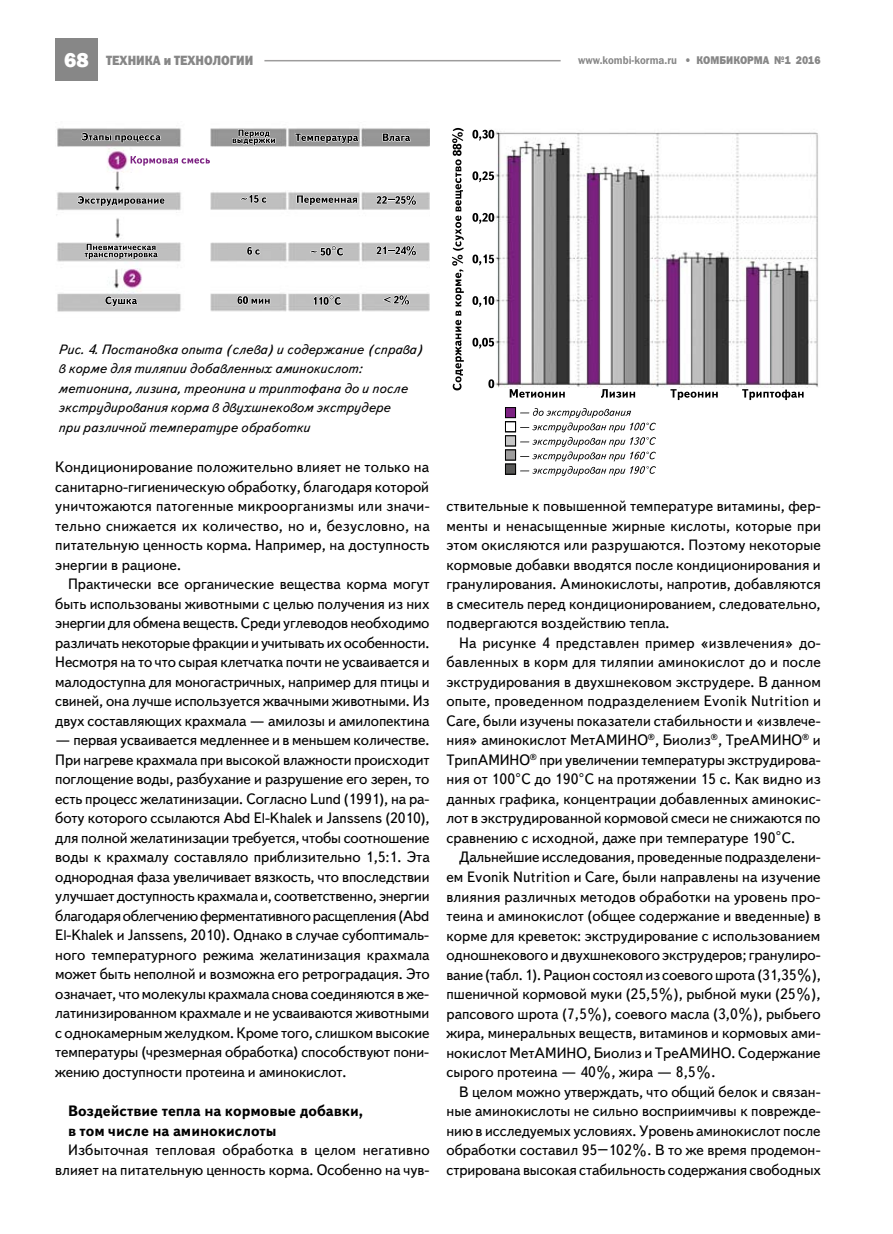
<style>
.page{position:relative;width:893px;height:1234px;background:#fff}
.page>*{position:absolute;margin:0;border:0;box-sizing:border-box;transform-origin:0 0}
.t1{font:15px/19.5px "Text Book C";color:#000;text-align:justify}
.t2{font:700 15px/19.5px "Text Book C";color:#000}
.t3{font:italic 13.5px/19.5px "Text Book C";color:#000}
.t4{font:13.5px "Franklin Gothic Heavy C";color:#878787;scale:.9 1}
.t5{font:11.25px "Franklin Gothic Demi C";color:#878787;scale:.9 1}
.t6{font:11.25px "Franklin Gothic Heavy C";color:#878787;scale:.9 1}
.s1{font-family:"Franklin Gothic";font-weight:800;font-size:21px;color:#fff}
.s2{font-family:"Franklin Gothic Heavy C"}
.s3{font-size:18px}
</style>
<div class="page">
<div style="left:55px;top:39px;width:43px;height:42px;background:#878787"></div>
<hr style="left:264px;top:60px;width:297px;height:1px;background:#9d9c9c">
<img style="left:56px;top:128px;width:373px;height:184px">
<svg style="left:80px;top:132px;width:82px;height:12px"></svg>
<svg style="left:76px;top:195px;width:90px;height:12px"></svg>
<svg style="left:130px;top:155px;width:81px;height:12px"></svg>
<svg style="left:83px;top:242px;width:76px;height:18px"></svg>
<svg style="left:104px;top:295px;width:34px;height:12px"></svg>
<svg style="left:232px;top:129px;width:44px;height:17px"></svg>
<svg style="left:294px;top:132px;width:65px;height:12px"></svg>
<svg style="left:382px;top:132px;width:29px;height:10px"></svg>
<svg style="left:240px;top:194px;width:28px;height:10px"></svg>
<svg style="left:296px;top:194px;width:62px;height:12px"></svg>
<svg style="left:375px;top:194px;width:41px;height:13px"></svg>
<svg style="left:246px;top:246px;width:15px;height:10px"></svg>
<svg style="left:309px;top:245px;width:36px;height:12px"></svg>
<svg style="left:375px;top:244px;width:41px;height:13px"></svg>
<svg style="left:236px;top:295px;width:35px;height:10px"></svg>
<svg style="left:312px;top:294px;width:31px;height:12px"></svg>
<svg style="left:382px;top:293px;width:28px;height:13px"></svg>
<img style="left:474px;top:129px;width:344px;height:258px">
<svg style="left:472px;top:130px;width:22px;height:11px"></svg>
<svg style="left:472px;top:171px;width:22px;height:11px"></svg>
<svg style="left:472px;top:213px;width:22px;height:11px"></svg>
<svg style="left:472px;top:254px;width:22px;height:11px"></svg>
<svg style="left:472px;top:296px;width:22px;height:11px"></svg>
<svg style="left:472px;top:337px;width:22px;height:11px"></svg>
<svg style="left:488px;top:379px;width:6px;height:9px"></svg>
<svg style="left:452px;top:128px;width:12px;height:262px"></svg>
<svg style="left:510px;top:389px;width:55px;height:8px"></svg>
<svg style="left:601px;top:389px;width:34px;height:8px"></svg>
<svg style="left:670px;top:389px;width:48px;height:11px"></svg>
<svg style="left:742px;top:389px;width:62px;height:11px"></svg>
<svg style="left:505px;top:407px;width:151px;height:69px"></svg>
<p class="t4" style="left:64px;top:53px;width:212px"><span class="s1">68</span> Техника и технологии</p>
<p class="t5" style="left:578px;top:54px;width:174px">www.kombi-korma.ru <span class="s2">• КОМБИКО</span></p>
<p class="t6" style="left:747px;top:54px;width:83px">РМА №1 2016</p>
<p class="t3" style="left:58px;top:339px;width:365px">Рис. 4. Постановка опыта (слева) и содержание (справа) в корме для тиляпии добавленных аминокислот: метионина, лизина, треонина и триптофана до и после экструдирования корма в двухшнековом экструдере<br>при различной температуре обработки</p>
<p class="t1" style="left:55px;top:457px;width:376px">Кондиционирование положительно влияет не только на санитарно-гигиеническую обработку, благодаря которой уничтожаются патогенные микроорганизмы или значи&shy;тельно снижается их количество, но и, безусловно, на питательную ценность корма. Например, на доступность энергии в рационе.</p>
<p class="t1" style="left:55px;top:574px;width:376px;text-indent:13px">Практически все органические вещества корма могут быть использованы животными с целью получения из них энергии для обмена веществ. Среди углеводов необходимо различать некоторые фракции и учитывать их особенности.<br>Несмотря на то что сырая клетчатка почти не усваивается и малодоступна для моногастричных, например для птицы и свиней, она лучше используется жвачными животными. Из двух составляющих крахмала — амилозы и амилопектина</p>
<p class="t1" style="left:55px;top:730px;width:376px">— первая усваивается медленнее и в меньшем количестве.<br>При нагреве крахмала при высокой влажности происходит поглощение воды, разбухание и разрушение его зерен, то есть процесс желатинизации. Согласно Lund (1991), на ра&shy;боту которого ссылаются Abd El-Khalek и Janssens (2010), для полной желатинизации требуется, чтобы соотношение воды к крахмалу составляло приблизительно 1,5:1. Эта однородная фаза увеличивает вязкость, что впоследствии улучшает доступность крахмала и, соответственно, энергии благодаря облегчению ферментативного расщепления (Abd El-Khalek и Janssens, 2010). Однако в случае субоптималь&shy;ного температурного режима желатинизация крахмала может быть неполной и возможна его ретроградация. Это означает, что молекулы крахмала снова соединяются в же&shy;латинизированном крахмале и не усваиваются животными с однокамерным желудком. Кроме того, слишком высокие температуры (чрезмерная обработка) способствуют пони&shy;жению доступности протеина и аминокислот.</p>
<p class="t2" style="left:68px;top:1100px;width:297px">Воздействие тепла на кормовые добавки, в том числе на аминокислоты</p>
<p class="t1" style="left:55px;top:1140px;width:376px;text-align:right">Избыточная тепловая обработка в целом негативно влияет на питательную ценность корма. Особенно на чув-</p>
<p class="t1" style="left:446px;top:496px;width:376px">ствительные к повышенной температуре витамины, фер&shy;менты и ненасыщенные жирные кислоты, которые при этом окисляются или разрушаются. Поэтому некоторые кормовые добавки вводятся после кондиционирования и гранулирования. Аминокислоты, напротив, добавляются в смеситель перед кондиционированием, следовательно, подвергаются воздействию тепла.</p>
<p class="t1" style="left:446px;top:633px;width:376px;text-indent:13px">На рисунке 4 представлен пример «извлечения» до&shy;бавленных в корм для тиляпии аминокислот до и после экструдирования в двухшнековом экструдере. В данном опыте, проведенном подразделением Evonik Nutrition и Care, были изучены показатели стабильности и «извлече&shy;ния» аминокислот МетАМИНО<sup>®</sup>, Биолиз<sup>®</sup>, ТреАМИНО<sup>®</sup> и ТрипАМИНО<sup>®</sup> при увеличении температуры экструдирова&shy;ния от 100<span class="s3">°</span>C до 190<span class="s3">°</span>C на протяжении 15 с. Как видно из данных графика, концентрации добавленных аминокис&shy;лот в экструдированной кормовой смеси не снижаются по сравнению с исходной, даже при температуре 190<span class="s3">°</span>C.</p>
<p class="t1" style="left:446px;top:847px;width:376px;text-indent:13px">Дальнейшие исследования, проведенные подразделени&shy;ем Evonik Nutrition и Care, были направлены на изучение влияния различных методов обработки на уровень про&shy;теина и аминокислот (общее содержание и введенные) в корме для креветок: экструдирование с использованием одношнекового и двухшнекового экструдеров; гранулиро&shy;вание (табл. 1). Рацион состоял из соевого шрота (31,35%), пшеничной кормовой муки (25,5%), рыбной муки (25%), рапсового шрота (7,5%), соевого масла (3,0%), рыбьего жира, минеральных веществ, витаминов и кормовых ами&shy;нокислот МетАМИНО, Биолиз и ТреАМИНО. Содержание сырого протеина — 40%, жира — 8,5%.</p>
<p class="t1" style="left:446px;top:1081px;width:376px;text-indent:13px">В целом можно утверждать, что общий белок и связан&shy;ные аминокислоты не сильно восприимчивы к поврежде&shy;нию в исследуемых условиях. Уровень аминокислот после обработки составил 95–102%. В то же время продемон&shy;стрирована высокая стабильность содержания свободных</p>
</div>
